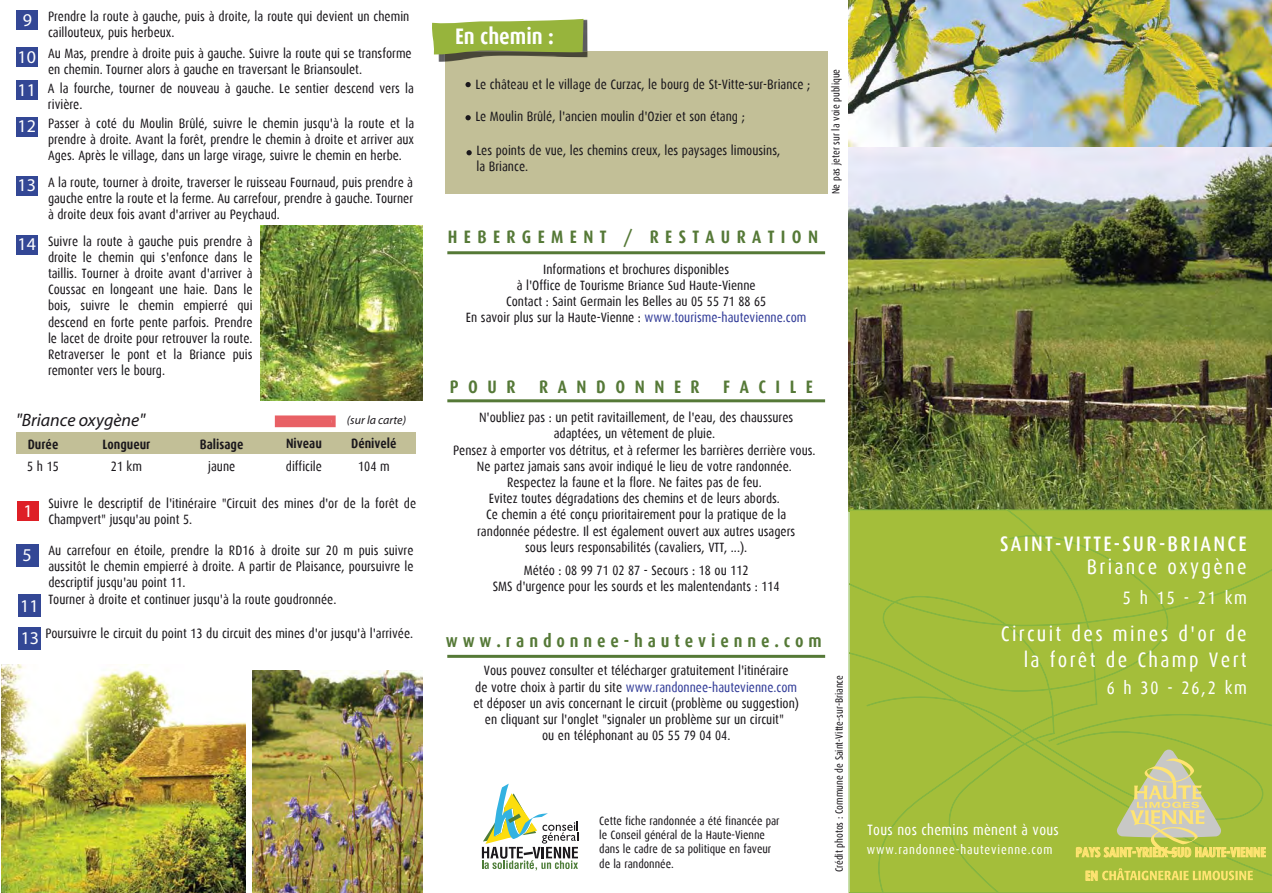
<style>
.page{position:relative;width:1272px;height:893px;background:#fff}
.page>*{position:absolute;margin:0;border:0;box-sizing:border-box;transform-origin:0 0}
.t1{font:700 22.5px "Dax Condensed";color:#fff}
.t2{font:21px/25.2px "Dax Condensed";letter-spacing:.11em;color:#fff;text-align:right}
.t3{font:500 21px "Dax Condensed";letter-spacing:.11em;color:#fff}
.t4{font:700 18px "Dax Condensed";letter-spacing:.355em;color:#557937}
.t5{font:700 18px "Dax Condensed";letter-spacing:.27em;color:#557937}
.t6{font:18px "Dax Condensed";letter-spacing:.11em;color:#fff}
.t7{font:italic 18px "Myriad";color:#1b181c}
.t8{font:18px "Myriad";color:#fff}
.t9{font:700 18px "Dax Condensed";letter-spacing:.53em;color:#557937}
.t10{font:15px "Dax Condensed";letter-spacing:.02em;color:#fff}
.t11{font:13.5px/16.2px "Dax Condensed";color:#1b181c}
.t12{font:700 13.5px "Dax Condensed";color:#1b181c}
.t13{font:700 13.5px/23.7px "Dax Condensed";color:#ffe472}
.t14{font:12.75px "Dax Condensed";letter-spacing:.065em;color:#fff}
.t15{font:12px/14.4px "Dax Condensed";color:#1b181c}
.t16{font:italic 12px "Myriad";color:#1b181c}
.t17{font:10.5px "Dax Condensed";color:#1b181c}
.s1{font-family:"Myriad";font-size:18px;color:#fff}
.s2{color:#343e99}
</style>
<div class="page">
<img style="left:848px;top:147px;width:423px;height:363px">
<img style="left:252px;top:670px;width:170px;height:223px">
<img style="left:260px;top:225px;width:162px;height:175px">
<img style="left:1px;top:665px;width:245px;height:228px">
<div style="left:445px;top:51px;width:382px;height:143px;background:#c2bf97"></div>
<svg style="left:465px;top:82px;width:5px;height:5px"></svg>
<svg style="left:465px;top:115px;width:5px;height:5px"></svg>
<svg style="left:466px;top:150px;width:5px;height:5px"></svg>
<div style="left:18px;top:501px;width:21px;height:19px;background:#de1f26"></div>
<div style="left:17px;top:11px;width:21px;height:19px;background:#334795"></div>
<div style="left:16px;top:48px;width:21px;height:19px;background:#334795"></div>
<div style="left:16px;top:117px;width:21px;height:20px;background:#334795"></div>
<div style="left:16px;top:176px;width:21px;height:20px;background:#334795"></div>
<div style="left:16px;top:235px;width:21px;height:19px;background:#334795"></div>
<div style="left:16px;top:544px;width:22px;height:23px;background:#334795"></div>
<div style="left:16px;top:80px;width:21px;height:20px;background:#334795"></div>
<div style="left:19px;top:627px;width:22px;height:23px;background:#334795"></div>
<div style="left:18px;top:594px;width:23px;height:22px;background:#334795"></div>
<img style="left:438px;top:20px;width:149px;height:42px">
<img style="left:445px;top:51px;width:142px;height:11px">
<svg style="left:432px;top:19px;width:151px;height:35px;background:#9ab34a"></svg>
<div style="left:848px;top:510px;width:423px;height:383px;background:#a4be3a"></div>
<svg style="left:1075px;top:750px;width:190px;height:107px;background:#b6c45c"></svg>
<svg style="left:1085px;top:868px;width:167px;height:13px;background:#c7cc4f"></svg>
<img style="left:848px;top:0;width:423px;height:147px">
<div style="left:16px;top:432px;width:399px;height:22px;background:#c2bf97"></div>
<svg style="left:275px;top:415px;width:60px;height:12px"></svg>
<hr style="left:447px;top:251px;width:378px;height:3px;background:#557937">
<hr style="left:447px;top:399px;width:378px;height:3px;background:#557937">
<svg style="left:482px;top:784px;width:96px;height:86px"></svg>
<hr style="left:447px;top:655px;width:378px;height:3px;background:#557937">
<p class="t11" style="left:48px;top:8px;width:363px;text-indent:-25px"><span class="s1">9</span> Prendre la route à gauche, puis à droite, la route qui devient un chemin caillouteux, puis herbeux.</p>
<p class="t11" style="left:48px;top:45px;width:365px;text-indent:-30px"><span class="s1">10</span> Au Mas, prendre à droite puis à gauche. Suivre la route qui se transforme en chemin. Tourner alors à gauche en traversant le Briansoulet.</p>
<p class="t11" style="left:48px;top:115px;width:368px;text-align:justify;text-indent:-30px"><span class="s1">12</span> Passer à coté du Moulin Brûlé, suivre le chemin jusqu'à la route et la prendre à droite. Avant la forêt, prendre le chemin à droite et arriver aux Ages. Après le village, dans un large virage, suivre le chemin en herbe.</p>
<p class="t11" style="left:48px;top:174px;width:367px;text-align:justify;text-indent:-30px"><span class="s1">13</span> A la route, tourner à droite, traverser le ruisseau Fournaud, puis prendre à gauche entre la route et la ferme. Au carrefour, prendre à gauche. Tourner à droite deux fois avant d'arriver au Peychaud.</p>
<p class="t11" style="left:48px;top:233px;width:206px;text-align:justify">Suivre la route à gauche puis prendre à droite le chemin qui s'enfonce dans le taillis. Tourner à droite avant d'arriver à Coussac en longeant une haie. Dans le bois, suivre le chemin empierré qui descend en forte pente parfois. Prendre le lacet de droite pour retrouver la route.<br>Retraverser le pont et la Briance puis remonter vers le bourg.</p>
<p class="t11" style="left:48px;top:80px;width:367px">A la fourche, tourner de nouveau à gauche. Le sentier descend vers la rivière.</p>
<h3 class="t8" style="left:18px;top:83px;width:20px">11</h3>
<h3 class="t8" style="left:18px;top:237px;width:20px">14</h3>
<h1 class="t1" style="left:455px;top:23px;width:100px">En chemin :</h1>
<p class="t11" style="left:475px;top:76px;width:336px">Le château et le village de Curzac, le bourg de St-Vitte-sur-Briance ;</p>
<p class="t11" style="left:475px;top:109px;width:271px">Le Moulin Brûlé, l'ancien moulin d'Ozier et son étang ;</p>
<p class="t11" style="left:476px;top:142px;width:305px">Les points de vue, les chemins creux, les paysages limousins, la Briance.</p>
<h3 class="t4" style="left:448px;top:226px;width:372px">HEBERGEMENT / RESTAURATION</h3>
<p class="t11" style="left:466px;top:261px;width:342px;text-align:center">Informations et brochures disponibles<br>à l'Office de Tourisme Briance Sud Haute-Vienne<br>Contact : Saint Germain les Belles au 05 55 71 88 65<br>En savoir plus sur la Haute-Vienne : <span class="s2">www.tourisme-hautevienne.com</span></p>
<h3 class="t4" style="left:450px;top:376px;width:67px">POUR</h3>
<h3 class="t9" style="left:539px;top:376px;width:162px">RANDONNER</h3>
<h3 class="t4" style="left:723px;top:376px;width:91px">FACILE</h3>
<h3 class="t7" style="left:16px;top:413px;width:130px">"Briance oxygène"</h3>
<p class="t16" style="left:347px;top:416px;width:61px">(sur la carte)</p>
<p class="t11" style="left:453px;top:409px;width:364px;text-align:center">N'oubliez pas : un petit ravitaillement, de l'eau, des chaussures adaptées, un vêtement de pluie.<br>Pensez à emporter vos détritus, et à refermer les barrières derrière vous.<br>Ne partez jamais sans avoir indiqué le lieu de votre randonnée.<br>Respectez la faune et la flore. Ne faites pas de feu.<br>Evitez toutes dégradations des chemins et de leurs abords.<br>Ce chemin a été conçu prioritairement pour la pratique de la<br>randonnée pédestre. Il est également ouvert aux autres usagers<br>sous leurs responsabilités (cavaliers, VTT, ...).</p>
<p class="t12" style="left:28px;top:436px;width:32px">Durée</p>
<p class="t12" style="left:102px;top:436px;width:49px">Longueur</p>
<p class="t12" style="left:200px;top:436px;width:45px">Balisage</p>
<p class="t12" style="left:286px;top:435px;width:37px">Niveau</p>
<p class="t12" style="left:351px;top:435px;width:47px">Dénivelé</p>
<p class="t11" style="left:27px;top:458px;width:33px">5 h 15</p>
<p class="t11" style="left:111px;top:458px;width:33px">21 km</p>
<p class="t11" style="left:208px;top:458px;width:29px">jaune</p>
<p class="t11" style="left:286px;top:458px;width:38px">difficile</p>
<p class="t11" style="left:358px;top:458px;width:33px">104 m</p>
<h3 class="t8" style="left:24px;top:504px;width:11px">1</h3>
<p class="t11" style="left:48px;top:495px;width:369px">Suivre le descriptif de l'itinéraire "Circuit des mines d'or de la forêt de<br>Champvert" jusqu'au point 5.</p>
<p class="t11" style="left:48px;top:542px;width:367px;text-align:justify;text-indent:-26px"><span class="s1">5</span> Au carrefour en étoile, prendre la RD16 à droite sur 20 m puis suivre aussitôt le chemin empierré à droite. A partir de Plaisance, poursuivre le descriptif jusqu'au point 11.</p>
<p class="t11" style="left:493px;top:562px;width:288px;text-align:center">Météo : 08 99 71 02 87 - Secours : 18 ou 112<br>SMS d'urgence pour les sourds et les malentendants : 114</p>
<p class="t11" style="left:48px;top:591px;width:289px">Tourner à droite et continuer jusqu'à la route goudronnée.</p>
<h3 class="t8" style="left:20px;top:599px;width:20px">11</h3>
<p class="t17" style="left:829px;top:194px;width:127px;rotate:-90deg">Ne pas jeter sur la voie publique</p>
<h3 class="t8" style="left:21px;top:631px;width:20px">13</h3>
<p class="t11" style="left:45px;top:626px;width:369px">Poursuivre le circuit du point 13 du circuit des mines d'or jusqu'à l'arrivée.</p>
<h3 class="t5" style="left:446px;top:630px;width:377px">www.randonnee-hautevienne.com</h3>
<p class="t11" style="left:473px;top:662px;width:327px;text-align:center">Vous pouvez consulter et télécharger gratuitement l'itinéraire<br>de votre choix à partir du site <span class="s2">www.randonnee-hautevienne.com </span>et déposer un avis concernant le circuit (problème ou suggestion) en cliquant sur l'onglet "signaler un problème sur un circuit"<br>ou en téléphonant au 05 55 79 04 04.</p>
<p class="t17" style="left:833px;top:872px;width:199px;rotate:-90deg">Crédit photos : Commune de Saint-Vitte-sur-Briance</p>
<p class="t15" style="left:599px;top:813px;width:182px">Cette fiche randonnée a été financée par le Conseil général de la Haute-Vienne dans le cadre de sa politique en faveur de la randonnée.</p>
<h2 class="t3" style="left:1000px;top:531px;width:248px">SAINT-VITTE-SUR-BRIANCE</h2>
<h2 class="t2" style="left:1086px;top:554px;width:161px">Briance oxygène</h2>
<h3 class="t6" style="left:1122px;top:587px;width:126px">5 h 15 - 21 km</h3>
<h2 class="t2" style="left:1000px;top:621px;width:247px">Circuit des mines d'or de la forêt de Champ Vert</h2>
<h3 class="t6" style="left:1106px;top:677px;width:142px">6 h 30 - 26,2 km</h3>
<p class="t10" style="left:867px;top:821px;width:193px">Tous nos chemins mènent à vous</p>
<p class="t14" style="left:866px;top:842px;width:187px">www.randonnee-hautevienne.com</p>
<p class="t13" style="left:1085px;top:840px;width:182px;text-indent:-10px">PAYS SAINT-YRIEIX-SUD HAUTE-VIENNE<br>EN</p>
</div>
